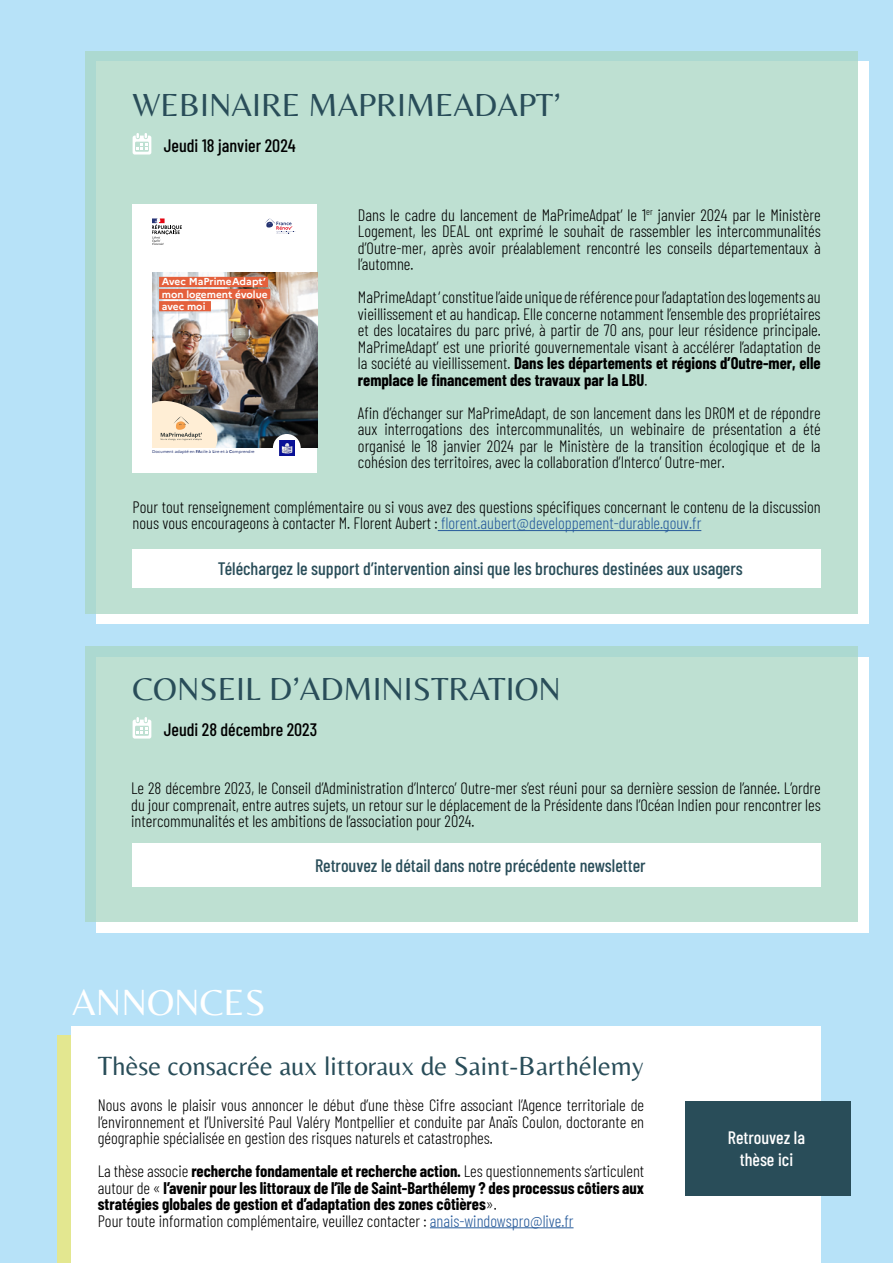
<style>
.page{position:relative;width:893px;height:1263px;background:#b7e2f8}
.page>*{position:absolute;margin:0;border:0;box-sizing:border-box;transform-origin:0 0}
.t1{font:37.5px "Belleza";color:#fff}
.t2{font:32.85px "Belleza";color:#294d59}
.t3{font:27px "Belleza";color:#294d59}
.t4{font:500 18px "Barlow Condensed";color:#294d59}
.t5{font:500 18px "Barlow Condensed";color:#000}
.t6{font:500 18px/21.6px "Barlow Condensed";color:#fff;text-align:center}
.t7{font:300 16.5px/16.5px "Barlow Condensed";color:#000;text-align:justify}
.t8{font:700 16.5px/16.5px "Barlow Condensed";color:#000}
.t9{font:700 10.05px/12.1px "Marianne";color:#fff}
.t10{font:4.05px "Marianne";color:#253471}
.s1{font-weight:700}
.s2{color:#275b9b}
.s3{font-weight:300}
.s4{font-weight:300;color:#275b9b}
</style>
<div class="page">
<div style="left:96px;top:62px;width:773px;height:562px;background:#fff"></div>
<div style="left:96px;top:657px;width:773px;height:275px;background:#fff"></div>
<div style="left:85px;top:51px;width:772px;height:563px;background:#bee0d2"></div>
<div style="left:85px;top:647px;width:772px;height:275px;background:#bee0d2"></div>
<div style="left:71px;top:1027px;width:750px;height:236px;background:#fff"></div>
<hr style="left:430px;top:1227px;width:143px;height:1px;background:#275b9b">
<svg style="left:133px;top:717px;width:18px;height:21px"></svg>
<div style="left:132px;top:843px;width:689px;height:44px;background:#fff"></div>
<div style="left:685px;top:1101px;width:165px;height:95px;background:#294d59"></div>
<hr style="left:438px;top:530px;width:263px;height:1px;background:#275b9b">
<svg style="left:133px;top:133px;width:18px;height:22px"></svg>
<div style="left:132px;top:550px;width:689px;height:38px;background:#fff"></div>
<div style="left:133px;top:204px;width:184px;height:269px;background:#fff"></div>
<img style="left:152px;top:272px;width:165px;height:175px">
<div style="left:159px;top:277px;width:109px;height:10px;background:#e4603c"></div>
<div style="left:159px;top:289px;width:111px;height:10px;background:#e4603c"></div>
<div style="left:159px;top:301px;width:52px;height:10px;background:#e4603c"></div>
<svg style="left:152px;top:218px;width:30px;height:27px"></svg>
<svg style="left:265px;top:218px;width:31px;height:16px"></svg>
<svg style="left:152px;top:400px;width:67px;height:48px;background:#d4c7b3"></svg>
<div style="left:273px;top:434px;width:28px;height:28px;background:#fff;border-radius:50%"></div>
<img style="left:279px;top:440px;width:16px;height:16px">
<h2 class="t2" style="left:133px;top:77px;width:430px">WEBINAIRE MAPRIMEADAPT’</h2>
<p class="t5" style="left:164px;top:133px;width:133px">Jeudi 18 janvier 2024</p>
<p class="t7" style="left:358px;top:206px;width:464px">Dans le cadre du lancement de MaPrimeAdpat’ le 1<sup>er</sup> janvier 2024 par le Ministère Logement, les DEAL ont exprimé le souhait de rassembler les intercommunalités d’Outre-mer, après avoir préalablement rencontré les conseils départementaux à l’automne.</p>
<p class="t7" style="left:358px;top:288px;width:464px">MaPrimeAdapt ‘ constitue l’aide unique de référence pour l’adaptation des logements au vieillissement et au handicap. Elle concerne notamment l’ensemble des propriétaires et des locataires du parc privé, à partir de 70 ans, pour leur résidence principale.<br>MaPrimeAdapt’ est une priorité gouvernementale visant à accélérer l’adaptation de la société au vieillissement. <span class="s1">Dans les départements et régions d’Outre-mer, elle remplace le financement des travaux par la LBU</span>.</p>
<p class="t7" style="left:358px;top:404px;width:464px">Afin d’échanger sur MaPrimeAdapt, de son lancement dans les DROM et de répondre aux interrogations des intercommunalités, un webinaire de présentation a été organisé le 18 janvier 2024 par le Ministère de la transition écologique et de la cohésion des territoires, avec la collaboration d’Interco’ Outre-mer.</p>
<p class="t7" style="left:133px;top:497px;width:690px">Pour tout renseignement complémentaire ou si vous avez des questions spécifiques concernant le contenu de la discussion nous vous encourageons à contacter M. Florent Aubert : <span class="s2">florent.aubert@developpement-durable.gouv.fr</span></p>
<p class="t9" style="left:162px;top:276px;width:107px">Avec MaPrimeAdapt’ mon logement évolue avec moi</p>
<p class="t10" style="left:152px;top:449px;width:104px">Document adapté en <span class="s1">FA</span>cile à <span class="s1">L</span>ire et à <span class="s1">C</span>omprendre</p>
<p class="t4" style="left:218px;top:556px;width:526px">Téléchargez le support d’intervention ainsi que les brochures destinées aux usagers</p>
<h2 class="t2" style="left:133px;top:661px;width:430px">CONSEIL D’ADMINISTRATION</h2>
<p class="t5" style="left:164px;top:717px;width:155px">Jeudi 28 décembre 2023</p>
<p class="t7" style="left:131px;top:779px;width:691px">Le 28 décembre 2023, le Conseil d’Administration d’Interco’ Outre-mer s’est réuni pour sa dernière session de l’année. L’ordre du jour comprenait, entre autres sujets, un retour sur le déplacement de la Présidente dans l’Océan Indien pour rencontrer les intercommunalités et les ambitions de l’association pour 2024.</p>
<h1 class="t1" style="left:72px;top:971px;width:195px">ANNONCES</h1>
<p class="t4" style="left:315px;top:852px;width:332px">Retrouvez le détail dans notre précédente newsletter</p>
<h3 class="t3" style="left:98px;top:1043px;width:547px">Thèse consacrée aux littoraux de Saint-Barthélemy</h3>
<p class="t7" style="left:98px;top:1096px;width:548px">Nous avons le plaisir vous annoncer le début d’une thèse Cifre associant l’Agence territoriale de l’environnement et l’Université Paul Valéry Montpellier et conduite par Anaïs Coulon, doctorante en géographie spécialisée en gestion des risques naturels et catastrophes.</p>
<p class="t8" style="left:98px;top:1162px;width:548px"><span class="s3">La thèse associe</span> recherche fondamentale et recherche action. <span class="s3">Les questionnements s’articulent autour de «</span> l’avenir pour les littoraux de l’île de Saint-Barthélemy ? des processus côtiers aux stratégies globales de gestion et d’adaptation des zones côtières<span class="s3">».<br>Pour toute information complémentaire, veuillez contacter :</span> <span class="s4">anais-windowspro@live.fr</span></p>
<p class="t6" style="left:728px;top:1126px;width:79px">Retrouvez la thèse ici</p>
</div>
